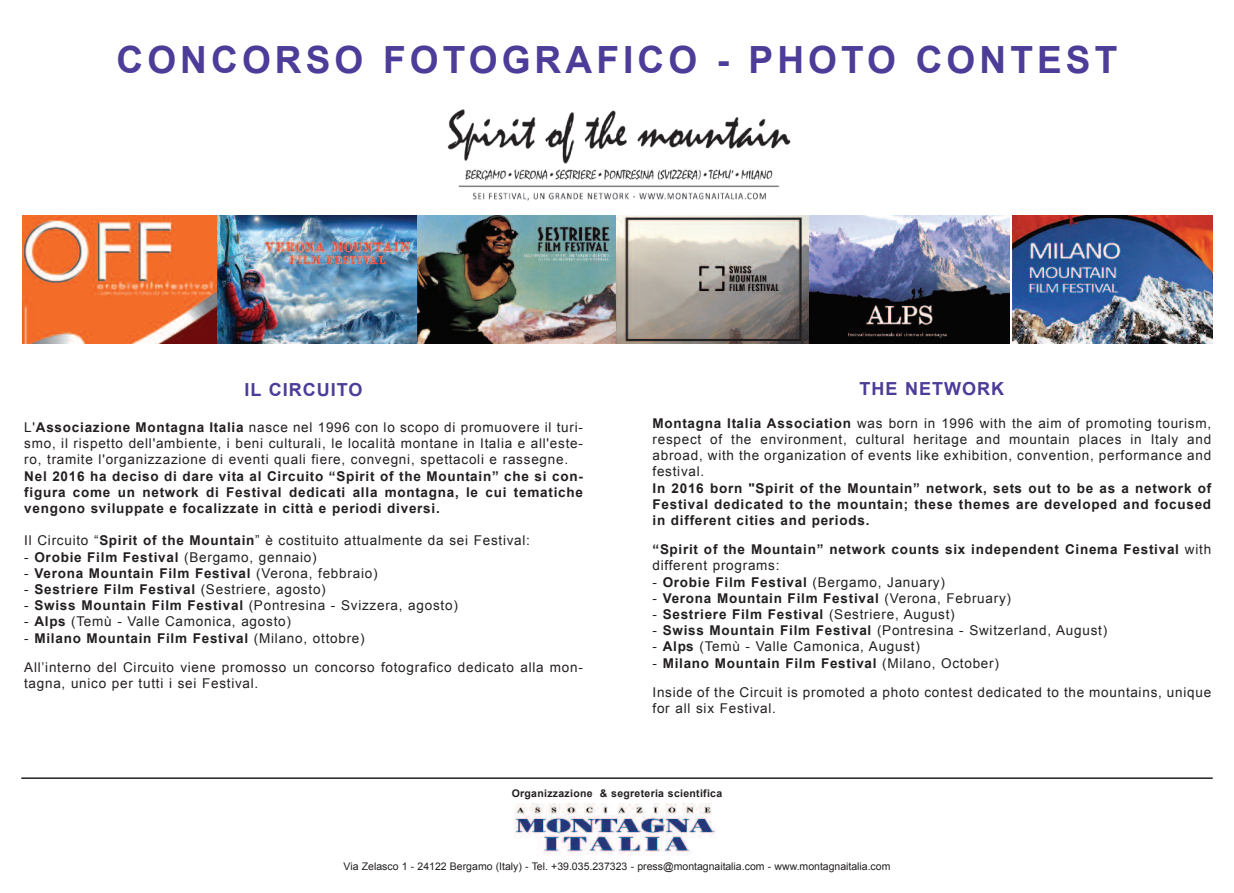
<style>
.page{position:relative;width:1234px;height:893px;background:#fff}
.page>*{position:absolute;margin:0;border:0;box-sizing:border-box;transform-origin:0 0}
.t1{font:700 37.5px "Arial";letter-spacing:.11em;color:#4d3c98}
.t2{font:700 18px "Arial";letter-spacing:.055em;color:#4d3c98}
.t3{font:13.5px/16.2px "Arial";letter-spacing:.055em;color:#231f20;text-align:justify}
.t4{font:700 13.5px/16.2px "Arial";letter-spacing:.055em;color:#231f20;text-align:justify}
.t5{font:10.5px "Arial";color:#231f20}
.t6{font:700 10.5px "Arial";letter-spacing:.03em;color:#231f20}
.s1{font-weight:700}
.s2{font-weight:400}
</style>
<div class="page">
<img style="left:447px;top:109px;width:344px;height:92px">
<img style="left:23px;top:215px;width:395px;height:129px">
<img style="left:1012px;top:215px;width:199px;height:129px">
<img style="left:218px;top:215px;width:199px;height:129px">
<img style="left:418px;top:215px;width:198px;height:129px">
<svg style="left:616px;top:215px;width:193px;height:129px"></svg>
<img style="left:809px;top:215px;width:200px;height:129px">
<img style="left:514px;top:803px;width:202px;height:52px">
<hr style="left:21px;top:777px;width:1191px;height:2px;background:#231f20">
<h1 class="t1" style="left:116px;top:39px;width:1002px">CONCORSO FOTOGRAFICO - PHOTO CONTEST</h1>
<h2 class="t2" style="left:244px;top:379px;width:119px">IL CIRCUITO</h2>
<p class="t3" style="left:24px;top:419px;width:560px">L'<span class="s1">Associazione Montagna Italia</span> nasce nel 1996 con lo scopo di promuovere il turi&shy;smo, il rispetto dell'ambiente, i beni culturali, le località montane in Italia e all'este&shy;ro, tramite l'organizzazione di eventi quali fiere, convegni, spettacoli e rassegne.</p>
<p class="t4" style="left:24px;top:468px;width:560px">Nel 2016 ha deciso di dare vita al Circuito “Spirit of the Mountain” che si con&shy;figura come un network di Festival dedicati alla montagna, le cui tematiche vengono sviluppate e focalizzate in città e periodi diversi.</p>
<p class="t3" style="left:24px;top:533px;width:507px">Il Circuito “<span class="s1">Spirit of the Mountain</span>” è costituito attualmente da sei Festival:</p>
<p class="t3" style="left:24px;top:549px;width:294px">- <span class="s1">Orobie Film Festival</span> (Bergamo, gennaio)</p>
<p class="t4" style="left:24px;top:565px;width:355px"><span class="s2">-</span> Verona Mountain Film Festival <span class="s2">(Verona, febbraio)</span></p>
<p class="t4" style="left:24px;top:581px;width:303px"><span class="s2">-</span> Sestriere Film Festival <span class="s2">(Sestriere, agosto)</span></p>
<p class="t3" style="left:24px;top:597px;width:435px">- <span class="s1">Swiss Mountain Film Festival</span> (Pontresina - Svizzera, agosto)</p>
<p class="t3" style="left:24px;top:614px;width:268px">- <span class="s1">Alps</span> (Temù - Valle Camonica, agosto)</p>
<p class="t3" style="left:24px;top:623px;width:560px;line-height:29.2px">- <span class="s1">Milano Mountain Film Festival</span> (Milano, ottobre)<br>All’interno del Circuito viene promosso un concorso fotografico dedicato alla mon-</p>
<p class="t3" style="left:24px;top:675px;width:235px">tagna, unico per tutti i sei Festival.</p>
<h2 class="t2" style="left:859px;top:379px;width:146px">THE NETWORK</h2>
<p class="t3" style="left:652px;top:415px;width:560px"><span class="s1">Montagna Italia Association</span> was born in 1996 with the aim of promoting tourism, respect of the environment, cultural heritage and mountain places in Italy and abroad, with the organization of events like exhibition, convention, performance and festival.</p>
<p class="t4" style="left:652px;top:480px;width:560px">In 2016 born "Spirit of the Mountain” network, sets out to be as a network of Festival dedicated to the mountain; these themes are developed and focused in different cities and periods.</p>
<p class="t4" style="left:652px;top:541px;width:560px">“Spirit of the Mountain” network counts six independent Cinema Festival <span class="s2">with different programs:</span></p>
<p class="t3" style="left:652px;top:574px;width:294px">- <span class="s1">Orobie Film Festival</span> (Bergamo, January)</p>
<p class="t4" style="left:652px;top:590px;width:360px"><span class="s2">-</span> Verona Mountain Film Festival <span class="s2">(Verona, February)</span></p>
<p class="t4" style="left:652px;top:606px;width:304px"><span class="s2">-</span> Sestriere Film Festival <span class="s2">(Sestriere, August)</span></p>
<p class="t3" style="left:652px;top:622px;width:456px">- <span class="s1">Swiss Mountain Film Festival</span> (Pontresina - Switzerland, August)</p>
<p class="t3" style="left:652px;top:639px;width:269px">- <span class="s1">Alps</span> (Temù - Valle Camonica, August)</p>
<p class="t3" style="left:652px;top:648px;width:560px;line-height:29.2px">- <span class="s1">Milano Mountain Film Festival</span> (Milano, October)<br>Inside of the Circuit is promoted a photo contest dedicated to the mountains, unique</p>
<p class="t3" style="left:652px;top:700px;width:125px">for all six Festival.</p>
<p class="t6" style="left:511px;top:788px;width:212px">Organizzazione &amp; segreteria scientifica</p>
<p class="t5" style="left:343px;top:861px;width:548px">Via Zelasco 1 - 24122 Bergamo (Italy) - Tel. +39.035.237323 - press@montagnaitalia.com - www.montagnaitalia.com</p>
</div>
